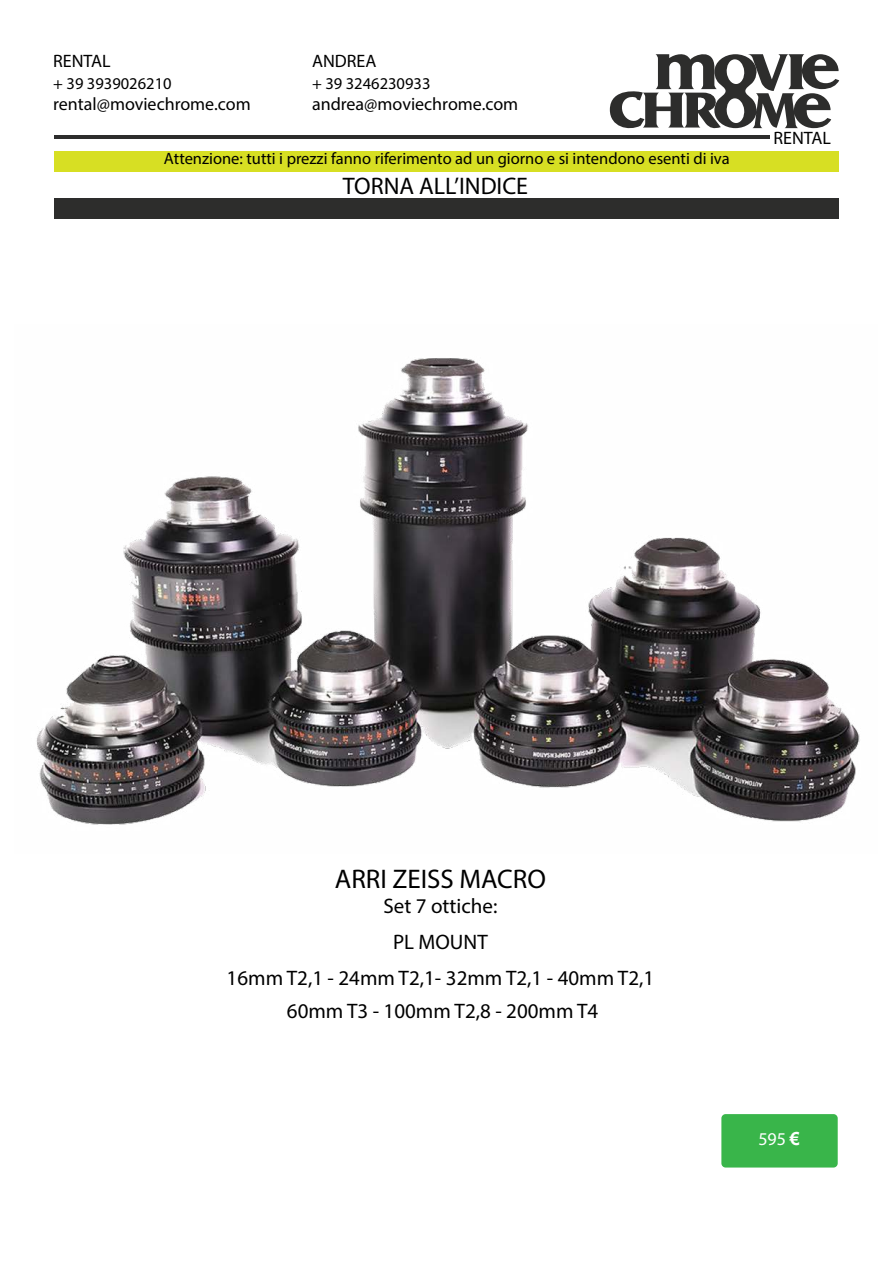
<style>
.page{position:relative;width:893px;height:1263px;background:#fff}
.page>*{position:absolute;margin:0;border:0;box-sizing:border-box;transform-origin:0 0}
.t1{font:27px "Myriad Pro";color:#000}
.t2{font:24px "Myriad Pro";color:#000}
.t3{font:21px/36px "Myriad Pro";color:#000;text-align:center}
.t4{font:18px "Myriad Pro";color:#000}
.t5{font:18px "Myriad Pro";color:#fff}
.t6{font:16.5px "Myriad Pro";color:#000}
.s1{font-family:"Arial";font-weight:700}
</style>
<div class="page">
<div style="left:54px;top:198px;width:784px;height:21px;background:#2d2d2c"></div>
<hr style="left:54px;top:136px;width:716px;height:3px;background:#2d2d2c">
<svg style="left:610px;top:54px;width:229px;height:75px"></svg>
<div style="left:54px;top:151px;width:784px;height:20px;background:#d7df23"></div>
<div style="left:721px;top:1114px;width:117px;height:53px;background:#39b54a;border-radius:4px"></div>
<img style="left:36px;top:358px;width:824px;height:467px">
<p class="t4" style="left:53px;top:50px;width:59px">RENTAL</p>
<p class="t6" style="left:53px;top:73px;width:120px">+ 39 3939026210</p>
<p class="t4" style="left:53px;top:93px;width:199px">rental@moviechrome.com</p>
<p class="t4" style="left:312px;top:50px;width:66px">ANDREA</p>
<p class="t6" style="left:312px;top:73px;width:120px">+ 39 3246230933</p>
<p class="t4" style="left:312px;top:93px;width:208px">andrea@moviechrome.com</p>
<p class="t6" style="left:164px;top:149px;width:567px">Attenzione: tutti i prezzi fanno riferimento ad un giorno e si intendono esenti di iva</p>
<h2 class="t2" style="left:343px;top:171px;width:187px">TORNA ALL’INDICE</h2>
<p class="t4" style="left:774px;top:127px;width:59px">RENTAL</p>
<h1 class="t1" style="left:335px;top:862px;width:213px">ARRI ZEISS MACRO</h1>
<p class="t3" style="left:227px;top:888px;width:429px">Set 7 ottiche:<br>PL MOUNT<br>16mm T2,1 - 24mm T2,1- 32mm T2,1 - 40mm T2,1</p>
<p class="t3" style="left:287px;top:992px;width:313px">60mm T3 - 100mm T2,8 - 200mm T4</p>
<p class="t5" style="left:758px;top:1128px;width:43px">595 <span class="s1">€</span></p>
</div>
